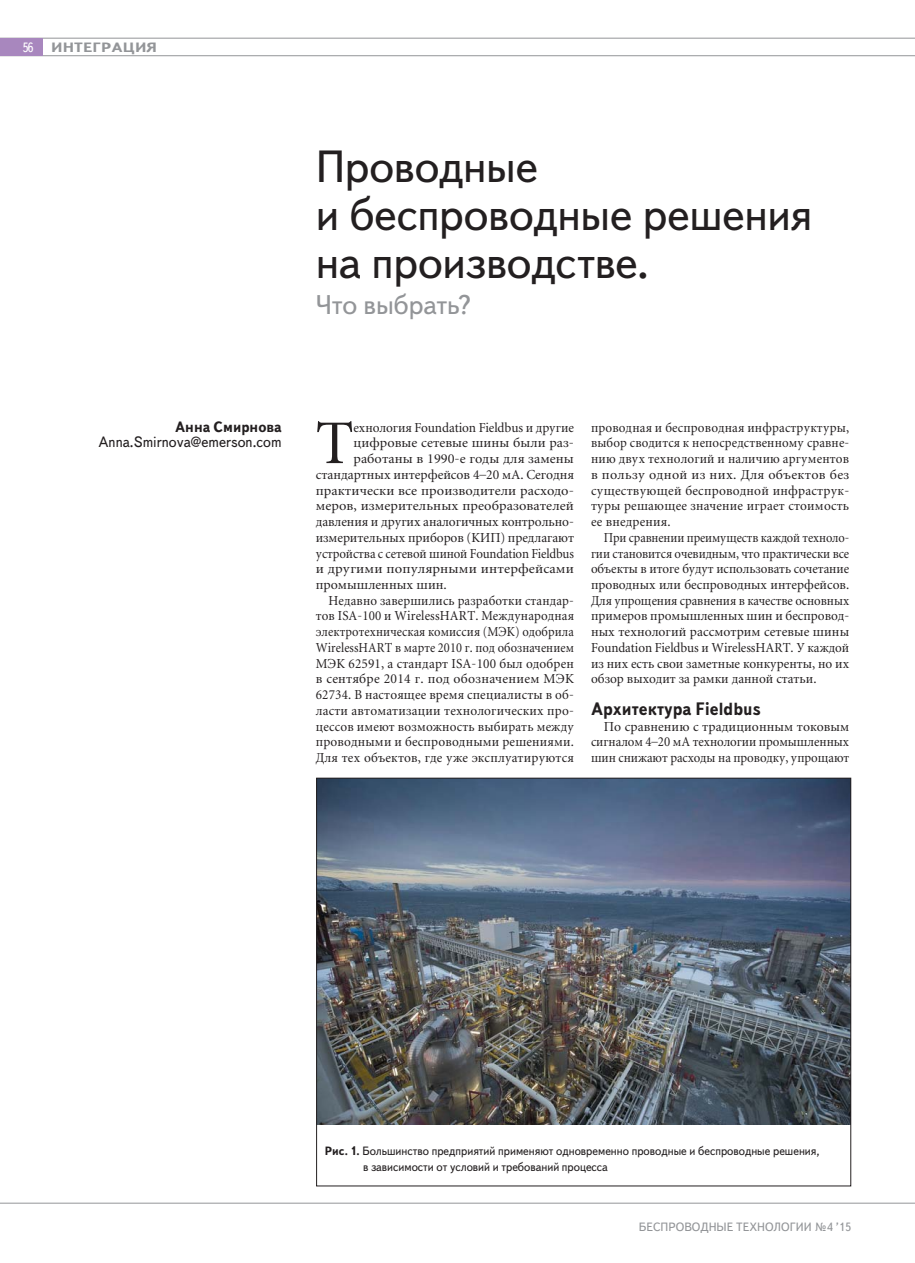
<style>
.page{position:relative;width:915px;height:1263px;background:#fff}
.page>*{position:absolute;margin:0;border:0;box-sizing:border-box;transform-origin:0 0}
.t1{font:61.05px "Miniature";color:#231f20}
.t2{font:45px/48px "Text Book C";letter-spacing:-.005em;color:#231f20}
.t3{font:27px "Text Book C";letter-spacing:-.005em;color:#939598}
.t4{font:700 18px "Text Book C";color:#231f20;scale:.94 1}
.t5{font:15px "Text Book C";color:#231f20;scale:.95 1}
.t6{font:700 15px "Text Book C";color:#231f20;scale:.95 1}
.t7{font:13.5px/15.8px "Miniature";letter-spacing:.005em;color:#231f20;text-align:justify;scale:.9 1}
.t8{font:13.5px/15.8px "Miniature";letter-spacing:.005em;color:#231f20;text-align:justify}
.t9{font:13.5px/15.8px "Miniature";letter-spacing:.005em;color:#231f20;text-align:justify;scale:.94 1}
.t10{font:13.5px "Miniature";letter-spacing:.005em;color:#231f20;scale:.96 1}
.t11{font:13.5px "Miniature";letter-spacing:.005em;color:#231f20;scale:.95 1}
.t12{font:13.5px "Miniature";letter-spacing:.005em;color:#231f20;scale:1.04 1}
.t13{font:13.5px "Miniature";letter-spacing:.005em;color:#231f20;scale:.93 1}
.t14{font:13.5px "Miniature";letter-spacing:.005em;color:#231f20;scale:.91 1}
.t15{font:13.5px "Miniature";letter-spacing:.005em;color:#231f20;scale:1.05 1}
.t16{font:700 13.5px "Text Book C";letter-spacing:.01em;color:#939598;scale:1.17 1}
.t17{font:13.5px "Text Book C";color:#fff;scale:.9 1}
.t18{font:12px/15.8px "Text Book C";color:#231f20;scale:.95 1}
.t19{font:12px "Text Book C";color:#939598}
.s1{font-weight:700}
</style>
<div class="page">
<hr style="left:0;top:1203px;width:914px;height:1px;background:#939598">
<hr style="left:0;top:38px;width:914px;height:1px;background:#939598">
<hr style="left:0;top:55px;width:914px;height:1px;background:#939598">
<div style="left:0;top:38px;width:43px;height:18px;background:#a887be"></div>
<img style="left:318px;top:780px;width:530px;height:344px">
<p class="t17" style="left:22px;top:42px;width:14px">56</p>
<p class="t16" style="left:51px;top:40px;width:92px">ИНТЕГРАЦИЯ</p>
<h2 class="t2" style="left:316px;top:147px;width:498px">Проводные<br>и беспроводные решения на производстве.</h2>
<h3 class="t3" style="left:316px;top:295px;width:157px">Что выбрать?</h3>
<p class="t6" style="left:175px;top:418px;width:114px">Анна Смирнова</p>
<p class="t5" style="left:98px;top:437px;width:194px">Anna.Smirnova@emerson.com</p>
<h1 class="t1" style="left:315px;top:406px;width:39px">Т</h1>
<p class="t10" style="left:353px;top:419px;width:231px">ехнология Foundation Fieldbus и другие</p>
<p class="t8" style="left:353px;top:435px;width:222px">цифровые сетевые шины были раз-</p>
<p class="t8" style="left:353px;top:451px;width:222px">работаны в 1990-е годы для замены</p>
<p class="t8" style="left:315px;top:466px;width:260px">стандартных интерфейсов 4–20 мА. Сегодня</p>
<p class="t12" style="left:315px;top:482px;width:250px">практически все производители расходо-</p>
<p class="t12" style="left:315px;top:498px;width:250px">меров, измерительных преобразователей</p>
<p class="t8" style="left:315px;top:513px;width:260px">давления и других аналогичных контрольно-</p>
<p class="t8" style="left:315px;top:529px;width:260px">измерительных приборов (КИП) предлагают</p>
<p class="t13" style="left:315px;top:545px;width:279px">устройства с сетевой шиной Foundation Fieldbus</p>
<p class="t15" style="left:315px;top:561px;width:247px">и другими популярными интерфейсами</p>
<p class="t8" style="left:315px;top:576px;width:133px">промышленных шин.</p>
<p class="t9" style="left:328px;top:592px;width:262px">Недавно завершились разработки стандар-</p>
<p class="t9" style="left:315px;top:608px;width:276px">тов ISA-100 и WirelessHART. Международная</p>
<p class="t14" style="left:315px;top:624px;width:285px">электротехническая комиссия (МЭК) одобрила</p>
<p class="t7" style="left:315px;top:639px;width:288px">WirelessHART в марте 2010 г. под обозначением</p>
<p class="t10" style="left:315px;top:655px;width:270px">МЭК 62591, а стандарт ISA-100 был одобрен</p>
<p class="t8" style="left:315px;top:671px;width:260px">в сентябре 2014 г. под обозначением МЭК</p>
<p class="t11" style="left:315px;top:686px;width:273px">62734. В настоящее время специалисты в об-</p>
<p class="t10" style="left:315px;top:702px;width:270px">ласти автоматизации технологических про-</p>
<p class="t11" style="left:315px;top:718px;width:273px">цессов имеют возможность выбирать между</p>
<p class="t10" style="left:315px;top:734px;width:270px">проводными и беспроводными решениями.</p>
<p class="t10" style="left:315px;top:749px;width:270px">Для тех объектов, где уже эксплуатируются</p>
<p class="t9" style="left:590px;top:419px;width:276px">проводная и беспроводная инфраструктуры, выбор сводится к непосредственному сравне&shy;нию двух технологий и наличию аргументов в пользу одной из них. Для объектов без существующей беспроводной инфраструк&shy;туры решающее значение играет стоимость ее внедрения.</p>
<p class="t7" style="left:590px;top:529px;width:288px;text-indent:13px">При сравнении преимуществ каждой техноло&shy;гии становится очевидным, что практически все объекты в итоге будут использовать сочетание проводных или беспроводных интерфейсов.<br>Для упрощения сравнения в качестве основных примеров промышленных шин и беспровод&shy;ных технологий рассмотрим сетевые шины Foundation Fieldbus и WirelessHART. У каждой из них есть свои заметные конкуренты, но их обзор выходит за рамки данной статьи.</p>
<h3 class="t4" style="left:590px;top:698px;width:182px">Архитектура Fieldbus</h3>
<p class="t8" style="left:590px;top:718px;width:260px;text-indent:13px">По сравнению с традиционным токовым сигналом 4–20 мА технологии промышленных шин снижают расходы на проводку, упрощают</p>
<p class="t18" style="left:363px;top:1145px;width:482px;text-indent:-38px"><span class="s1">Рис. 1.</span> Большинство предприятий применяют одновременно проводные и беспроводные решения, в зависимости от условий и требований процесса</p>
<p class="t19" style="left:638px;top:1222px;width:214px">БЕСПРОВОДНЫЕ ТЕХНОЛОГИИ №4 ’15</p>
</div>
